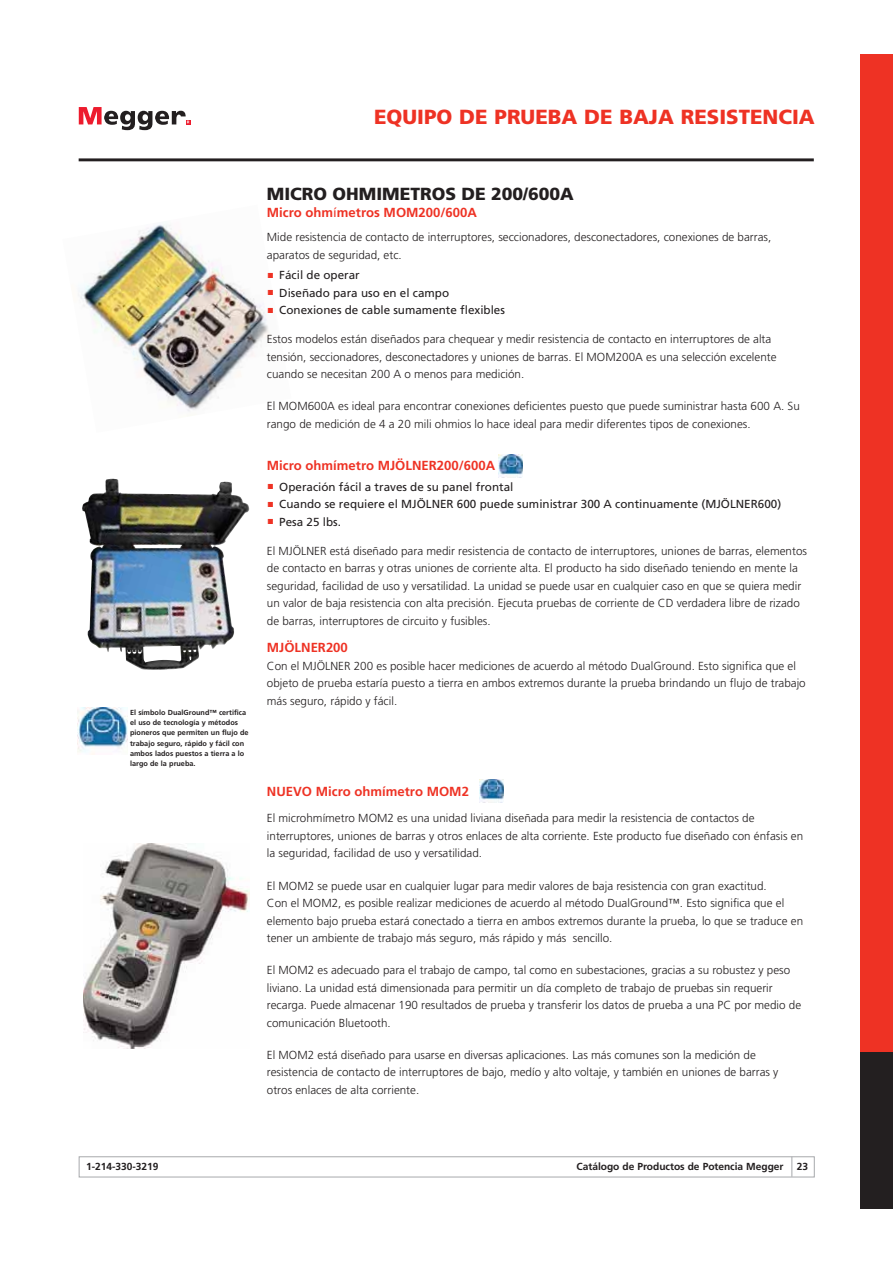
<style>
.page{position:relative;width:893px;height:1263px;background:#fff}
.page>*{position:absolute;margin:0;border:0;box-sizing:border-box;transform-origin:0 0}
.t1{font:900 20.4px "Frutiger";color:#ee3224}
.t2{font:900 17.55px "Frutiger";color:#231f20}
.t3{font:700 13.2px "Frutiger";color:#ee3224}
.t4{font:300 11.7px/17.5px "Frutiger";color:#231f20}
.t5{font:11.7px "Frutiger";color:#231f20}
.t6{font:700 10.2px "Frutiger";letter-spacing:-.005em;color:#231f20}
.t7{font:700 7.35px/10.2px "Frutiger";color:#231f20}
.s1{font-weight:400}
.s2{color:#ee3224}
</style>
<div class="page">
<div style="left:79px;top:1156px;width:736px;height:21px;border:1px solid #a7a9ac"></div>
<svg style="left:791px;top:1157px;width:1px;height:20px"></svg>
<svg style="left:79px;top:107px;width:111px;height:23px"></svg>
<hr style="left:79px;top:158px;width:735px;height:3px;background:#231f20">
<div style="left:860px;top:54px;width:33px;height:1002px;background:#ee3224"></div>
<div style="left:860px;top:1052px;width:33px;height:157px;background:#231f20"></div>
<img style="left:82px;top:479px;width:167px;height:191px">
<img style="left:79px;top:224px;width:190px;height:187px">
<img style="left:78px;top:708px;width:50px;height:47px">
<img style="left:83px;top:844px;width:167px;height:205px">
<img style="left:498px;top:454px;width:25px;height:23px">
<img style="left:479px;top:779px;width:25px;height:23px">
<h1 class="t1" style="left:374px;top:108px;width:442px">EQUIPO DE PRUEBA DE BAJA RESISTENCIA</h1>
<p class="t7" style="left:130px;top:708px;width:120px">El símbolo DualGround™ certifica el uso de tecnología y métodos pioneros que permiten un flujo de trabajo seguro, rápido y fácil con ambos lados puestos a tierra a lo largo de la prueba.</p>
<h2 class="t2" style="left:267px;top:187px;width:308px">MICRO OHMIMETROS DE 200/600A</h2>
<p class="t3" style="left:267px;top:207px;width:212px">Micro ohm<span class="s1">í</span>metros MOM200/600A</p>
<p class="t4" style="left:267px;top:229px;width:506px">Mide resistencia de contacto de interruptores, seccionadores, desconectadores, conexiones de barras, aparatos de seguridad, etc.</p>
<p class="t5" style="left:268px;top:270px;width:93px"><span class="s2">■</span> Fácil de operar</p>
<p class="t5" style="left:268px;top:288px;width:183px"><span class="s2">■</span> Diseñado para uso en el campo</p>
<p class="t5" style="left:268px;top:305px;width:239px"><span class="s2">■</span> Conexiones de cable sumamente flexibles</p>
<p class="t4" style="left:267px;top:331px;width:511px">Estos modelos están diseñados para chequear y medir resistencia de contacto en interruptores de alta tensión, seccionadores, desconectadores y uniones de barras. El MOM200A es una selección excelente cuando se necesitan 200 A o menos para medición.</p>
<p class="t4" style="left:267px;top:398px;width:534px">El MOM600A es ideal para encontrar conexiones deficientes puesto que puede suministrar hasta 600 A. Su rango de medición de 4 a 20 mili ohmios lo hace ideal para medir diferentes tipos de conexiones.</p>
<p class="t3" style="left:267px;top:460px;width:230px">Micro ohmímetro MJÖLNER200/600A</p>
<p class="t5" style="left:268px;top:482px;width:247px"><span class="s2">■</span> Operación fácil a traves de su panel frontal</p>
<p class="t5" style="left:268px;top:499px;width:515px"><span class="s2">■</span> Cuando se requiere el MJÖLNER 600 puede suministrar 300 A continuamente (MJÖLNER600)</p>
<p class="t5" style="left:268px;top:517px;width:75px"><span class="s2">■</span> Pesa 25 lbs.</p>
<p class="t4" style="left:267px;top:543px;width:542px">El MJÖLNER está diseñado para medir resistencia de contacto de interruptores, uniones de barras, elementos de contacto en barras y otras uniones de corriente alta. El producto ha sido diseñado teniendo en mente la seguridad, facilidad de uso y versatilidad. La unidad se puede usar en cualquier caso en que se quiera medir un valor de baja resistencia con alta precisión. Ejecuta pruebas de corriente de CD verdadera libre de rizado de barras, interruptores de circuito y fusibles.</p>
<p class="t3" style="left:267px;top:643px;width:82px">MJÖLNER200</p>
<p class="t4" style="left:267px;top:658px;width:540px">Con el MJÖLNER 200 es posible hacer mediciones de acuerdo al método DualGround. Esto significa que el objeto de prueba estaría puesto a tierra en ambos extremos durante la prueba brindando un flujo de trabajo más seguro, rápido y fácil.</p>
<p class="t3" style="left:267px;top:786px;width:204px">NUEVO Micro ohmímetro MOM2</p>
<p class="t4" style="left:267px;top:811px;width:538px">El microhmímetro MOM2 es una unidad liviana diseñada para medir la resistencia de contactos de interruptores, uniones de barras y otros enlaces de alta corriente. Este producto fue diseñado con énfasis en la seguridad, facilidad de uso y versatilidad.</p>
<p class="t4" style="left:267px;top:878px;width:538px">El MOM2 se puede usar en cualquier lugar para medir valores de baja resistencia con gran exactitud.<br>Con el MOM2, es posible realizar mediciones de acuerdo al método DualGround™. Esto significa que el elemento bajo prueba estará conectado a tierra en ambos extremos durante la prueba, lo que se traduce en tener un ambiente de trabajo más seguro, más rápido y más sencillo.</p>
<p class="t4" style="left:267px;top:962px;width:536px">El MOM2 es adecuado para el trabajo de campo, tal como en subestaciones, gracias a su robustez y peso liviano. La unidad está dimensionada para permitir un día completo de trabajo de pruebas sin requerir recarga. Puede almacenar 190 resultados de prueba y transferir los datos de prueba a una PC por medio de comunicación Bluetooth.</p>
<p class="t4" style="left:267px;top:1047px;width:513px">El MOM2 está diseñado para usarse en diversas aplicaciones. Las más comunes son la medición de resistencia de contacto de interruptores de bajo, medío y alto voltaje, y también en uniones de barras y otros enlaces de alta corriente.</p>
<p class="t6" style="left:86px;top:1162px;width:74px">1-214-330-3219</p>
<p class="t6" style="left:577px;top:1162px;width:208px">Catálogo de Productos de Potencia Megger</p>
<p class="t6" style="left:797px;top:1162px;width:13px">23</p>
</div>
